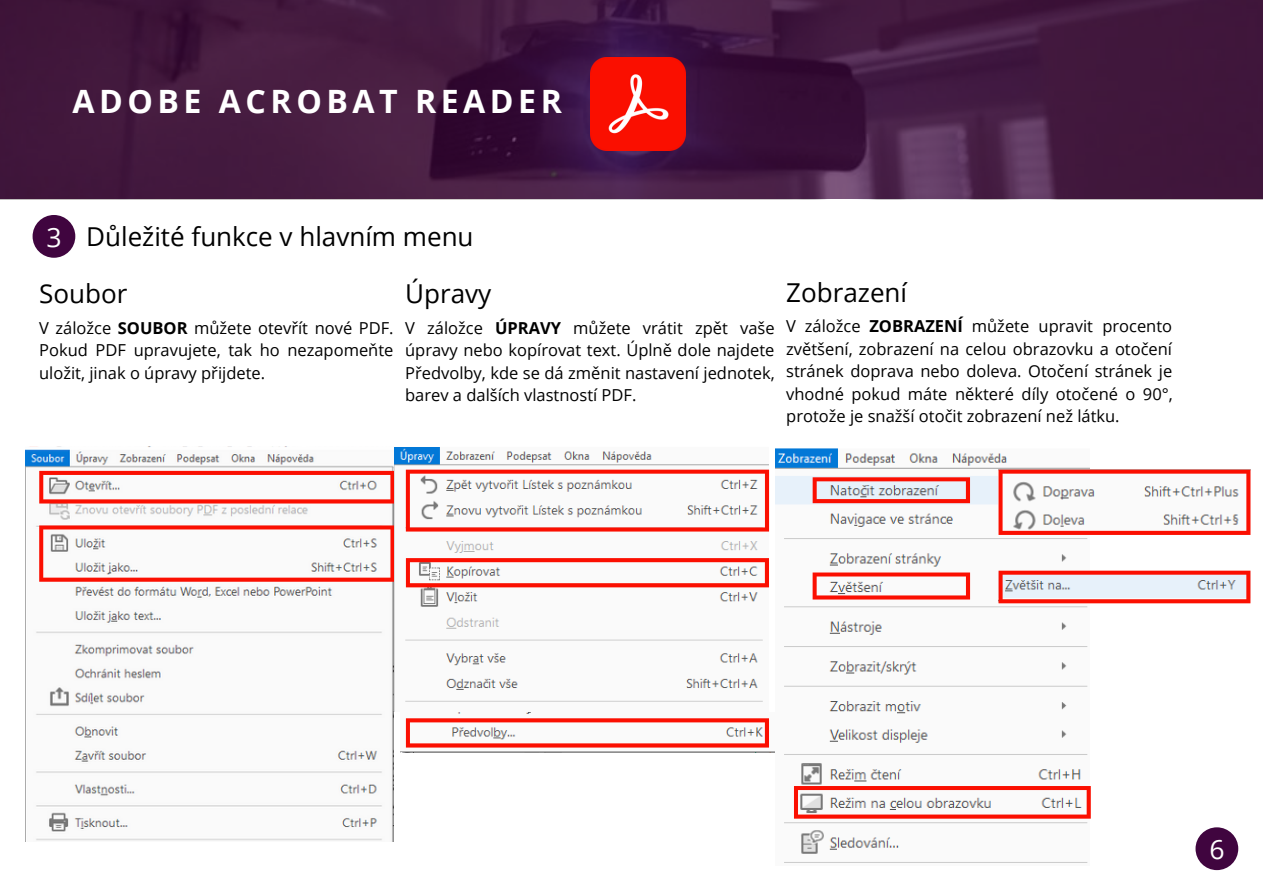
<style>
.page{position:relative;width:1263px;height:894px;background:#fff}
.page>*{position:absolute;margin:0;border:0;box-sizing:border-box;transform-origin:0 0}
.t1{font:700 32.1px "Open Sans";letter-spacing:.14em;color:#fff}
.t2{font:26.55px "Open Sans";color:#fff}
.t3{font:26.1px "Open Sans";color:#000}
.t4{font:16.5px/22.5px "Open Sans";color:#000;text-align:justify}
.s1{font-size:26.55px;color:#fff}
.s2{font-weight:700}
</style>
<div class="page">
<img style="left:0;top:0;width:1263px;height:199px">
<div style="left:33px;top:215px;width:42px;height:43px;background:#40053f;border-radius:50%"></div>
<img style="left:590px;top:58px;width:96px;height:92px">
<img style="left:26px;top:446px;width:368px;height:395px">
<svg style="left:39px;top:470px;width:355px;height:33px"></svg>
<img style="left:775px;top:448px;width:315px;height:415px">
<svg style="left:794px;top:785px;width:297px;height:33px"></svg>
<svg style="left:813px;top:477px;width:157px;height:26px;background:#e29899"></svg>
<svg style="left:39px;top:525px;width:355px;height:56px"></svg>
<img style="left:394px;top:447px;width:375px;height:264px">
<svg style="left:406px;top:469px;width:363px;height:62px"></svg>
<svg style="left:406px;top:558px;width:363px;height:29px"></svg>
<img style="left:400px;top:712px;width:375px;height:40px">
<svg style="left:406px;top:718px;width:363px;height:29px"></svg>
<svg style="left:998px;top:469px;width:252px;height:65px"></svg>
<svg style="left:813px;top:572px;width:157px;height:27px"></svg>
<svg style="left:998px;top:570px;width:252px;height:33px;background:#e9b2b5"></svg>
<div style="left:1195px;top:827px;width:43px;height:42px;background:#40053f;border-radius:50%"></div>
<h1 class="t1" style="left:73px;top:79px;width:491px">ADOBE ACROBAT READER</h1>
<h3 class="t3" style="left:47px;top:218px;width:428px"><span class="s1">3</span> Důležité funkce v hlavním menu</h3>
<h3 class="t3" style="left:39px;top:275px;width:90px">Soubor</h3>
<p class="t4" style="left:39px;top:316px;width:356px">V záložce <span class="s2">SOUBOR</span> můžete otevřít nové PDF.<br>Pokud PDF upravujete, tak ho nezapomeňte uložit, jinak o úpravy přijdete.</p>
<h3 class="t3" style="left:405px;top:275px;width:88px">Úpravy</h3>
<p class="t4" style="left:405px;top:316px;width:371px">V záložce <span class="s2">ÚPRAVY</span> můžete vrátit zpět vaše úpravy nebo kopírovat text. Úplně dole najdete Předvolby, kde se dá změnit nastavení jednotek, barev a dalších vlastností PDF.</p>
<h3 class="t3" style="left:786px;top:274px;width:122px">Zobrazení</h3>
<p class="t4" style="left:786px;top:314px;width:388px">V záložce <span class="s2">ZOBRAZENÍ</span> můžete upravit procento zvětšení, zobrazení na celou obrazovku a otočení stránek doprava nebo doleva. Otočení stránek je vhodné pokud máte některé díly otočené o 90°, protože je snažší otočit zobrazení než látku.</p>
<h2 class="t2" style="left:1209px;top:830px;width:17px">6</h2>
</div>
